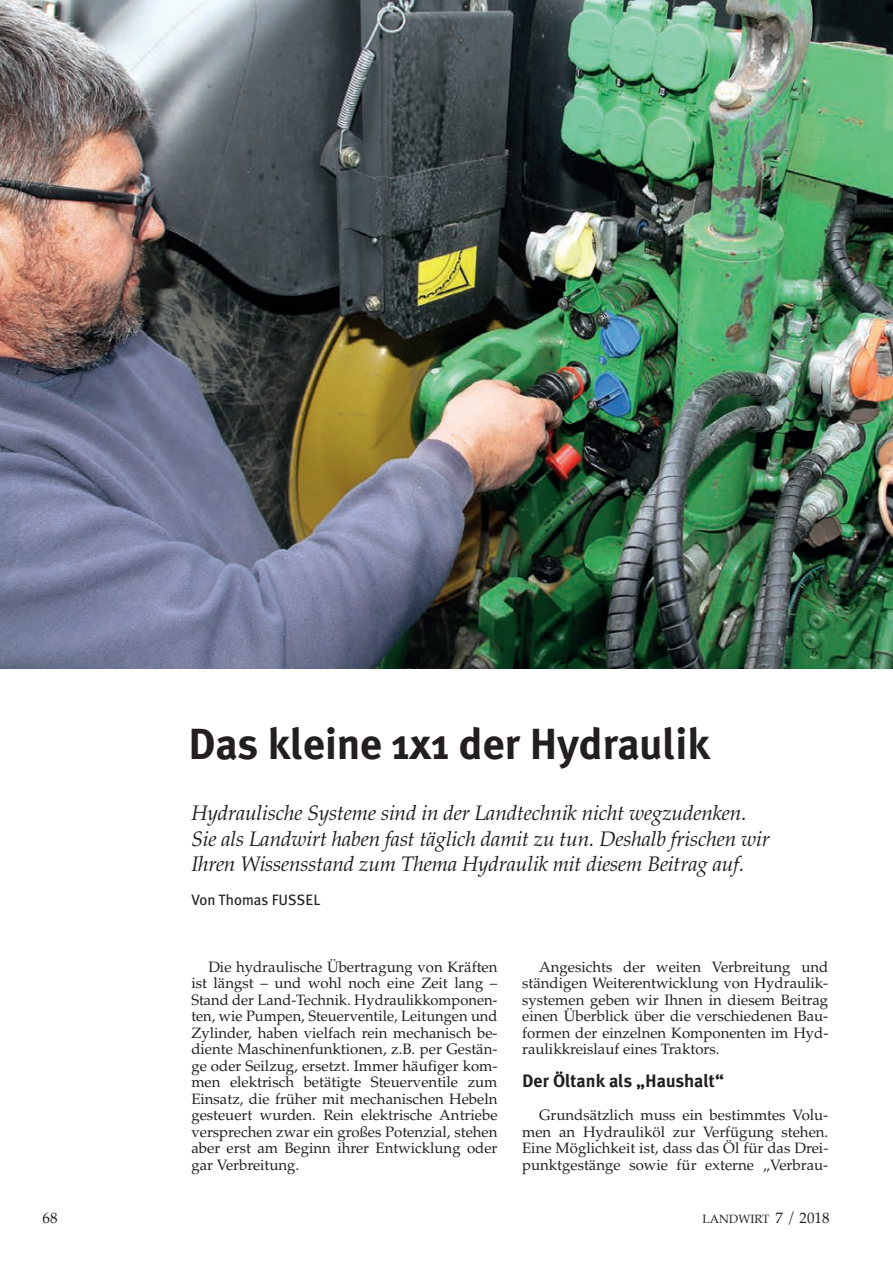
<style>
.page{position:relative;width:893px;height:1263px;background:#fff}
.page>*{position:absolute;margin:0;border:0;box-sizing:border-box;transform-origin:0 0}
.t1{font:700 43.5px "Meta Plus";letter-spacing:-.005em;color:#231f20}
.t2{font:italic 21px/25.5px "Palatino LT Std";letter-spacing:-.01em;color:#231f20}
.t3{font:700 18px "Meta Plus";color:#231f20}
.t4{font:15px/16.5px "Palatino LT Std";color:#231f20;text-align:justify}
.t5{font:15px "Meta Plus";color:#231f20}
.t6{font:15px "Palatino";color:#231f20}
.t7{font:12px "Palatino";color:#231f20}
.s1{font-size:15px}
</style>
<div class="page">
<img style="left:0;top:0;width:893px;height:668px">
<h1 class="t1" style="left:188px;top:719px;width:523px">Das kleine 1x1 der Hydraulik</h1>
<h2 class="t2" style="left:191px;top:801px;width:580px">Hydraulische Systeme sind in der Landtechnik nicht wegzudenken.<br>Sie als Landwirt haben fast täglich damit zu tun. Deshalb frischen wir<br>Ihren Wissensstand zum Thema Hydraulik mit diesem Beitrag auf.</h2>
<p class="t5" style="left:191px;top:891px;width:131px">Von Thomas FUSSEL</p>
<p class="t4" style="left:191px;top:959px;width:308px;text-indent:17px">Die hydraulische Übertragung von Kräften ist längst – und wohl noch eine Zeit lang – Stand der Land-Technik. Hydraulikkomponen&shy;ten, wie Pumpen, Steuerventile, Leitungen und Zylinder, haben vielfach rein mechanisch be&shy;diente Maschinenfunktionen, z.B. per Gestän&shy;ge oder Seilzug, ersetzt. Immer häufiger kom&shy;men elektrisch betätigte Steuerventile zum Einsatz, die früher mit mechanischen Hebeln gesteuert wurden. Rein elektrische Antriebe versprechen zwar ein großes Potenzial, stehen aber erst am Beginn ihrer Entwicklung oder gar Verbreitung.</p>
<p class="t4" style="left:522px;top:959px;width:308px;text-indent:17px">Angesichts der weiten Verbreitung und ständigen Weiterentwicklung von Hydraulik&shy;systemen geben wir Ihnen in diesem Beitrag einen Überblick über die verschiedenen Bau&shy;formen der einzelnen Komponenten im Hyd&shy;raulikkreislauf eines Traktors.</p>
<p class="t3" style="left:522px;top:1071px;width:203px">Der Öltank als „Haushalt“</p>
<p class="t4" style="left:522px;top:1107px;width:308px;text-indent:17px">Grundsätzlich muss ein bestimmtes Volu&shy;men an Hydrauliköl zur Verfügung stehen.<br>Eine Möglichkeit ist, dass das Öl für das Drei&shy;punktgestänge sowie für externe „Verbrau-</p>
<p class="t6" style="left:43px;top:1205px;width:16px">68</p>
<p class="t7" style="left:703px;top:1209px;width:128px">LANDWIRT <span class="s1">7 / 2018</span></p>
</div>
